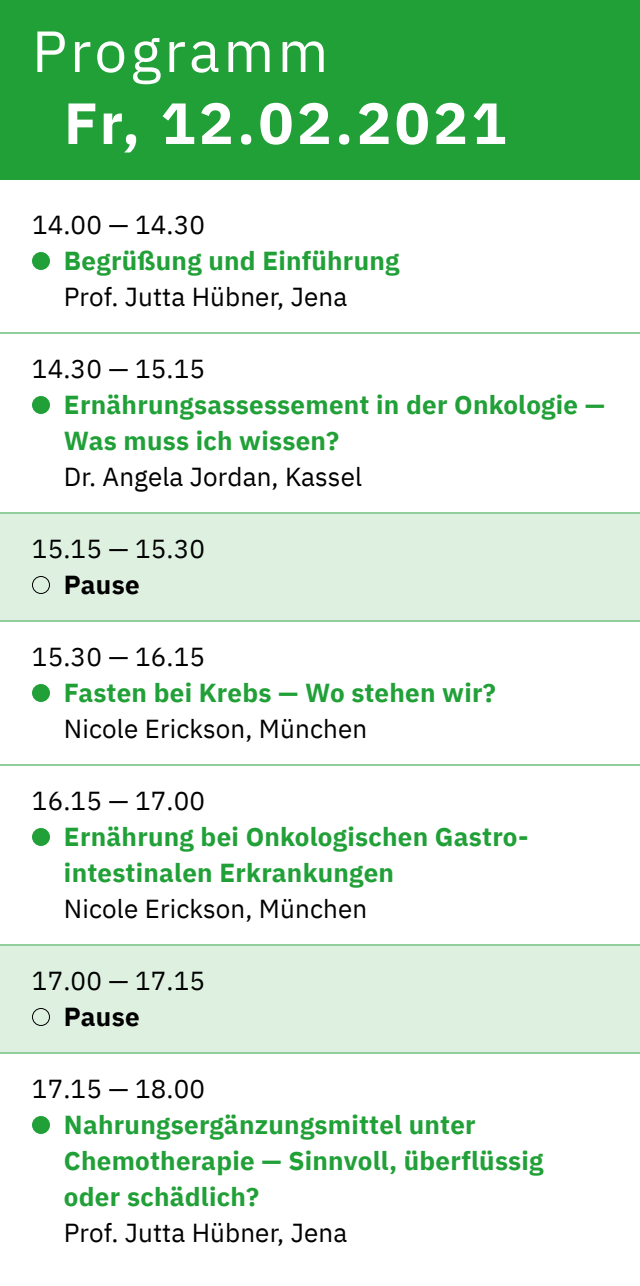
<style>
.page{position:relative;width:640px;height:1286px;background:#fff}
.page>*{position:absolute;margin:0;border:0;box-sizing:border-box;transform-origin:0 0}
.t1{font:700 58px "IBM Plex Sans";letter-spacing:.06em;color:#fff}
.t2{font:58px "IBM Plex Sans";letter-spacing:.06em;color:#fff}
.t3{font:700 26px/36px "IBM Plex Sans";letter-spacing:.01em;color:#21a038}
.t4{font:26px "IBM Plex Sans";letter-spacing:.005em;color:#000}
.t5{font:700 26px "IBM Plex Sans";letter-spacing:.01em;color:#000}
</style>
<div class="page">
<div style="left:0;top:513px;width:640px;height:107px;background:#def1e1"></div>
<div style="left:0;top:946px;width:640px;height:107px;background:#def1e1"></div>
<div style="left:0;top:0;width:640px;height:180px;background:#21a038"></div>
<hr style="left:0;top:332px;width:640px;height:2px;background:#90cf9c">
<hr style="left:0;top:512px;width:640px;height:2px;background:#90cf9c">
<hr style="left:0;top:620px;width:640px;height:2px;background:#90cf9c">
<hr style="left:0;top:764px;width:640px;height:2px;background:#90cf9c">
<hr style="left:0;top:944px;width:640px;height:2px;background:#90cf9c">
<hr style="left:0;top:1052px;width:640px;height:2px;background:#90cf9c">
<div style="left:32px;top:252px;width:18px;height:18px;background:#21a038;border-radius:50%"></div>
<div style="left:32px;top:396px;width:18px;height:18px;background:#21a038;border-radius:50%"></div>
<div style="left:32px;top:576px;width:18px;height:18px;border:1px solid #000;border-radius:50%"></div>
<div style="left:32px;top:684px;width:18px;height:18px;background:#21a038;border-radius:50%"></div>
<div style="left:32px;top:828px;width:18px;height:18px;background:#21a038;border-radius:50%"></div>
<div style="left:32px;top:1008px;width:18px;height:18px;border:1px solid #000;border-radius:50%"></div>
<div style="left:32px;top:1116px;width:18px;height:18px;background:#21a038;border-radius:50%"></div>
<h1 class="t2" style="left:32px;top:7px;width:298px">Programm</h1>
<h1 class="t1" style="left:64px;top:77px;width:444px">Fr, 12.02.2021</h1>
<p class="t4" style="left:32px;top:205px;width:175px">14.00 — 14.30</p>
<p class="t3" style="left:64px;top:241px;width:337px">Begrüßung und Einführung</p>
<p class="t4" style="left:64px;top:277px;width:285px">Prof. Jutta Hübner, Jena</p>
<p class="t4" style="left:32px;top:349px;width:175px">14.30 — 15.15</p>
<p class="t3" style="left:64px;top:385px;width:543px">Ernährungsassessement in der Onkologie —<br>Was muss ich wissen?</p>
<p class="t4" style="left:64px;top:457px;width:300px">Dr. Angela Jordan, Kassel</p>
<p class="t4" style="left:32px;top:529px;width:175px">15.15 — 15.30</p>
<p class="t5" style="left:64px;top:564px;width:77px">Pause</p>
<p class="t4" style="left:32px;top:637px;width:175px">15.30 — 16.15</p>
<p class="t3" style="left:64px;top:673px;width:433px">Fasten bei Krebs — Wo stehen wir?</p>
<p class="t4" style="left:64px;top:709px;width:305px">Nicole Erickson, München</p>
<p class="t4" style="left:32px;top:781px;width:175px">16.15 — 17.00</p>
<p class="t3" style="left:64px;top:817px;width:466px">Ernährung bei Onkologischen Gastro&shy;intestinalen Erkrankungen</p>
<p class="t4" style="left:64px;top:889px;width:305px">Nicole Erickson, München</p>
<p class="t4" style="left:32px;top:961px;width:175px">17.00 — 17.15</p>
<p class="t5" style="left:64px;top:996px;width:77px">Pause</p>
<p class="t4" style="left:32px;top:1069px;width:175px">17.15 — 18.00</p>
<p class="t3" style="left:64px;top:1105px;width:481px">Nahrungsergänzungsmittel unter<br>Chemotherapie — Sinnvoll, überflüssig oder schädlich?</p>
<p class="t4" style="left:64px;top:1213px;width:285px">Prof. Jutta Hübner, Jena</p>
</div>
